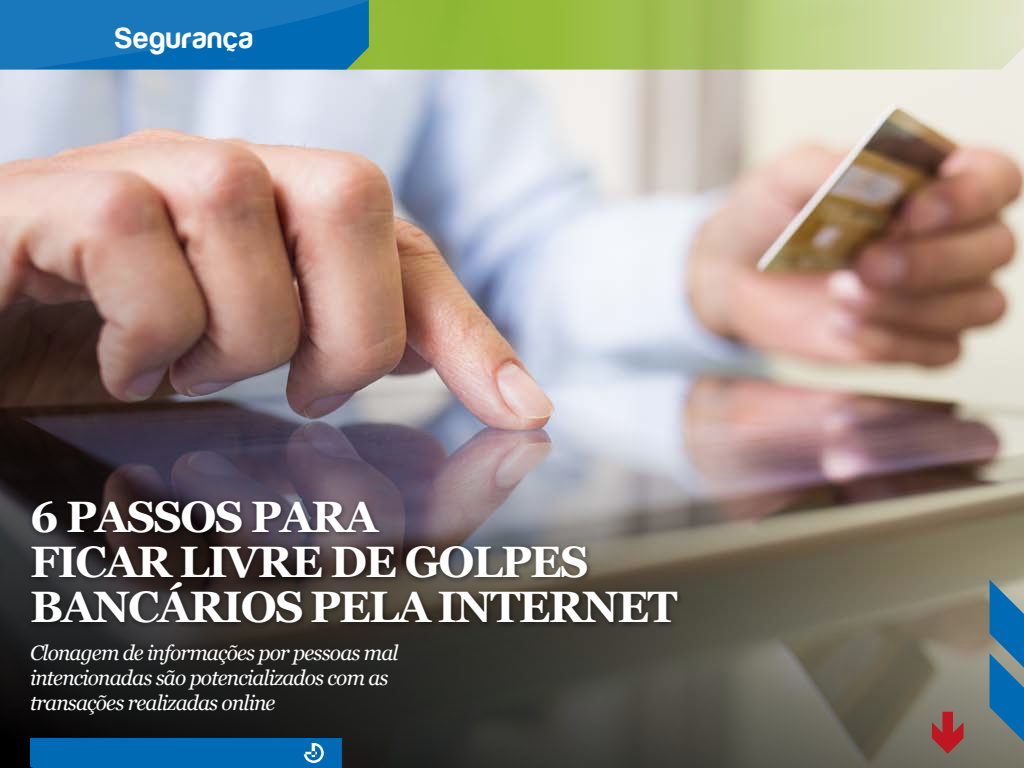
<style>
.page{position:relative;width:1024px;height:768px;background:#fff}
.page>*{position:absolute;margin:0;border:0;box-sizing:border-box;transform-origin:0 0}
.t1{font:700 44px/45px "Georgia";letter-spacing:-.04em;color:#fff}
.t2{font:30px "Harabara";color:#fff}
.t3{font:italic 20.9px/24.7px "Georgia";letter-spacing:-.04em;color:#fff}
</style>
<div class="page">
<img style="left:0;top:70px;width:1024px;height:146px">
<svg style="left:369px;top:0;width:655px;height:70px;background:#aec86b"></svg>
<svg style="left:0;top:0;width:369px;height:70px;background:#1173b7"></svg>
<img style="left:0;top:216px;width:1024px;height:552px">
<div style="left:26px;top:497px;width:657px;height:132px;background:#000;opacity:.5"></div>
<div style="left:30px;top:738px;width:312px;height:30px;background:#006ab4"></div>
<svg style="left:932px;top:712px;width:32px;height:42px"></svg>
<svg style="left:990px;top:580px;width:34px;height:161px;background:#3379a5"></svg>
<h2 class="t2" style="left:115px;top:22px;width:140px">Segurança</h2>
<h1 class="t1" style="left:30px;top:492px;width:66px">6 PASS</h1>
<h1 class="t1" style="left:180px;top:492px;width:104px">OS PARA</h1>
<h1 class="t1" style="left:30px;top:537px;width:58px">FICAR</h1>
<h1 class="t1" style="left:30px;top:537px;width:472px;text-indent:150px">LIVRE DE GOLPES<br>BANCÁRI OS PELA</h1>
<h1 class="t1" style="left:438px;top:582px;width:241px">INTERNET</h1>
<p class="t3" style="left:30px;top:640px;width:370px">Clonagem de informações por pessoas mal intencionadas são potencializados com as transações realizadas online</p>
</div>
